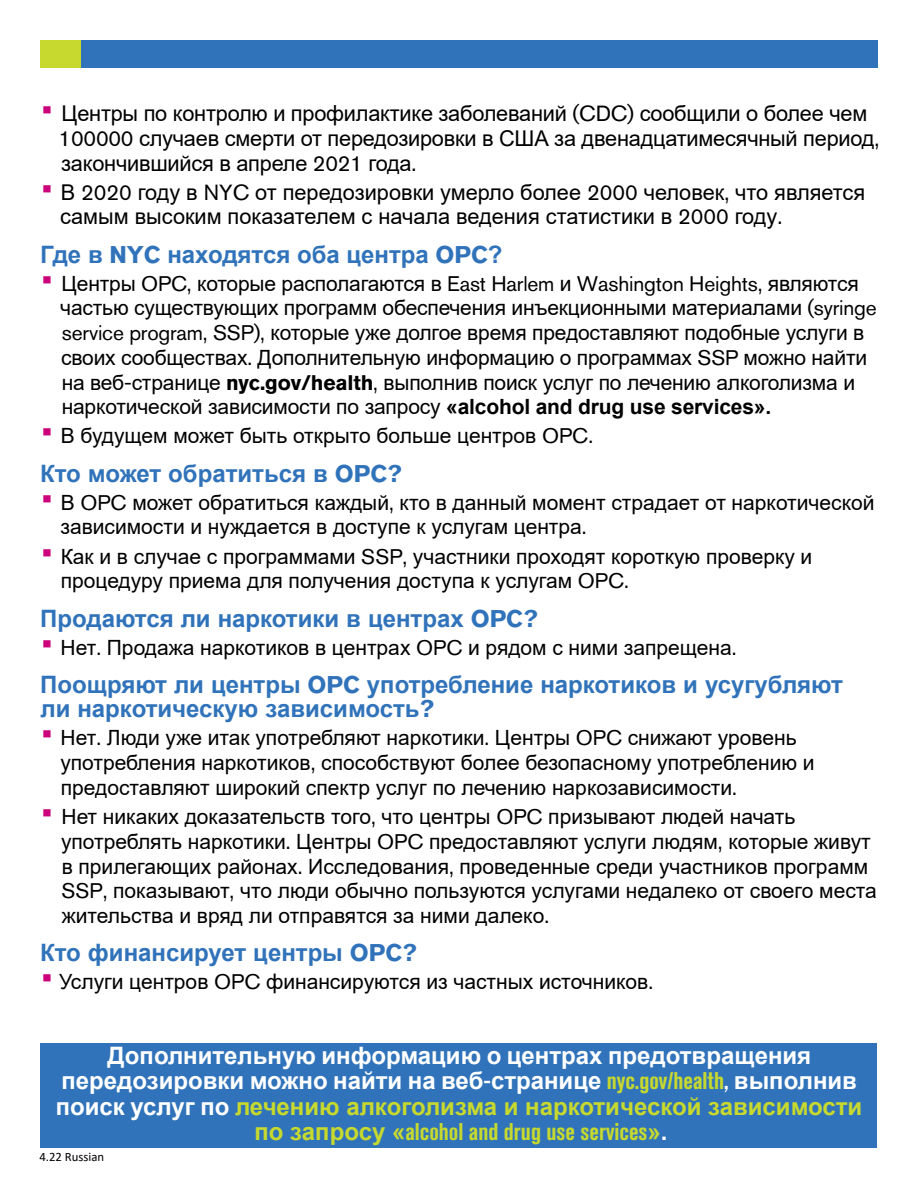
<style>
.page{position:relative;width:918px;height:1188px;background:#fff}
.page>*{position:absolute;margin:0;border:0;box-sizing:border-box;transform-origin:0 0}
.t1{font:700 24px/24.8px "Arial";color:#3073ba}
.t2{font:700 24px/25.5px "Arial";color:#fff;text-align:center}
.t3{font:700 condensed 24px "Akzidenz Grotesk BQ";color:#c6d92f}
.t4{font:21.75px/24.8px "Arial";letter-spacing:-.01em;color:#000}
.t5{font:21px/24.8px "Arial";color:#000}
.t6{font:12.75px "Calibri";color:#000}
.s1{font-family:"Akzidenz Grotesk BQ";font-size:31.5px;color:#cc007a}
.s2{font-family:"Akzidenz Grotesk BQ"}
.s3{font-family:"Akzidenz Grotesk BQ";font-weight:700}
.s4{font-weight:700}
.s5{font-family:"Akzidenz Grotesk BQ";font-stretch:condensed}
.s6{font-family:"Akzidenz Grotesk BQ";font-stretch:condensed;color:#c7d92e}
.s7{color:#c7d92e}
.s8{font-family:"Arial";font-stretch:normal;color:#c7d92e}
.s9{font-family:"Arial";font-stretch:normal;color:#fff}
</style>
<div class="page">
<div style="left:40px;top:1043px;width:838px;height:105px;background:#3073ba"></div>
<div style="left:81px;top:40px;width:797px;height:28px;background:#3073ba"></div>
<div style="left:40px;top:40px;width:41px;height:28px;background:#c7d92e"></div>
<p class="t4" style="left:59px;top:101px;width:822px;text-indent:-17px"><span class="s1">•</span> Центры по контролю и профилактике заболеваний <span class="s2">(CDC)</span> сообщили о более чем<br><span class="s2">100000</span> случаев смерти от передозировки в США за двенадцатимесячный период<span class="s2">, </span>закончившийся в апреле <span class="s2">2021</span> года<span class="s2">.</span></p>
<p class="t4" style="left:60px;top:179px;width:807px;text-indent:-18px"><span class="s1">•</span> В <span class="s2">2020</span> году в <span class="s2">NYC</span> от передозировки умерло более <span class="s2">2000</span> человек<span class="s2">,</span> что является самым высоким показателем с начала ведения статистики в <span class="s2">2000</span> году<span class="s2">.</span></p>
<p class="t1" style="left:40px;top:242px;width:464px">Где в <span class="s2">NYC</span> находятся оба центра <span class="s2">OPC</span>?</p>
<p class="t5" style="left:60px;top:271px;width:818px;text-indent:-18px"><span class="s1">•</span> Центры <span class="s2">OPC,</span> которые располагаются в <span class="s2">East Harlem</span> и <span class="s2">Washington Heights,</span> являются частью существующих программ обеспечения инъекционными материалами <span class="s2">(syringe service program, SSP),</span> которые уже долгое время предоставляют подобные услуги в своих сообществах<span class="s2">.</span> Дополнительную информацию о программах <span class="s2">SSP</span> можно найти на веб<span class="s2">-</span>странице <span class="s3">nyc.gov/health</span><span class="s2">,</span> выполнив поиск услуг по лечению алкоголизма и наркотической зависимости по запросу <span class="s4">«alcohol and drug use services».</span></p>
<p class="t5" style="left:42px;top:424px;width:553px"><span class="s1">•</span> В будущем может быть открыто больше центров <span class="s2">OPC.</span></p>
<p class="t1" style="left:40px;top:461px;width:363px">Кто может обратиться в <span class="s2">OPC?</span></p>
<p class="t5" style="left:60px;top:490px;width:816px;text-indent:-19px"><span class="s1">•</span> В <span class="s2">OPC</span> может обратиться каждый<span class="s2">,</span> кто в данный момент страдает от наркотической зависимости и нуждается в доступе к услугам центра<span class="s2">.</span></p>
<p class="t5" style="left:61px;top:544px;width:753px;text-indent:-19px"><span class="s1">•</span> Как и в случае с программами <span class="s2">SSP,</span> участники проходят короткую проверку и процедуру приема для получения доступа к услугам <span class="s2">OPC.</span></p>
<p class="t1" style="left:40px;top:606px;width:499px">Продаются ли наркотики в центрах <span class="s2">OPC?</span></p>
<p class="t5" style="left:42px;top:635px;width:696px"><span class="s1">•</span> Нет<span class="s2">.</span> Продажа наркотиков в центрах <span class="s2">OPC</span> и рядом с ними запрещена<span class="s2">.</span></p>
<p class="t1" style="left:40px;top:672px;width:804px">Поощряют ли центры <span class="s2">OPC</span> употребление наркотиков и усугубляют ли наркотическую зависимость<span class="s2">?</span></p>
<p class="t5" style="left:60px;top:726px;width:756px;text-indent:-18px"><span class="s1">•</span> Нет<span class="s2">.</span> Люди уже итак употребляют наркотики<span class="s2">.</span> Центры <span class="s2">OPC</span> снижают уровень употребления наркотиков<span class="s2">,</span> способствуют более безопасному употреблению и предоставляют широкий спектр услуг по лечению наркозависимости<span class="s2">.</span></p>
<p class="t5" style="left:61px;top:804px;width:817px;text-indent:-19px"><span class="s1">•</span> Нет никаких доказательств того<span class="s2">,</span> что центры <span class="s2">OPC</span> призывают людей начать употреблять наркотики<span class="s2">.</span> Центры <span class="s2">OPC</span> предоставляют услуги людям<span class="s2">,</span> которые живут в прилегающих районах<span class="s2">.</span> Исследования<span class="s2">,</span> проведенные среди участников программ <span class="s2">SSP,</span> показывают<span class="s2">,</span> что люди обычно пользуются услугами недалеко от своего места жительства и вряд ли отправятся за ними далеко<span class="s2">.</span></p>
<p class="t1" style="left:40px;top:941px;width:378px">Кто финансирует центры <span class="s2">OPC?</span></p>
<p class="t5" style="left:42px;top:969px;width:613px"><span class="s1">•</span> Услуги центров <span class="s2">OPC</span> финансируются из частных источников<span class="s2">.</span></p>
<p class="t2" style="left:56px;top:1043px;width:808px">Дополнительную информацию о центрах предотвращения передозировки можно найти на веб<span class="s5">-</span>странице <span class="s6">nyc.gov/health</span><span class="s5">,</span> выполнив поиск услуг по <span class="s7">лечению алкоголизма и наркотической зависимости</span></p>
<p class="t3" style="left:254px;top:1118px;width:415px"><span class="s8">по запросу «</span>alcohol and drug use services<span class="s8">»</span><span class="s9">.</span></p>
<p class="t6" style="left:39px;top:1148px;width:66px">4.22 Russian</p>
</div>
